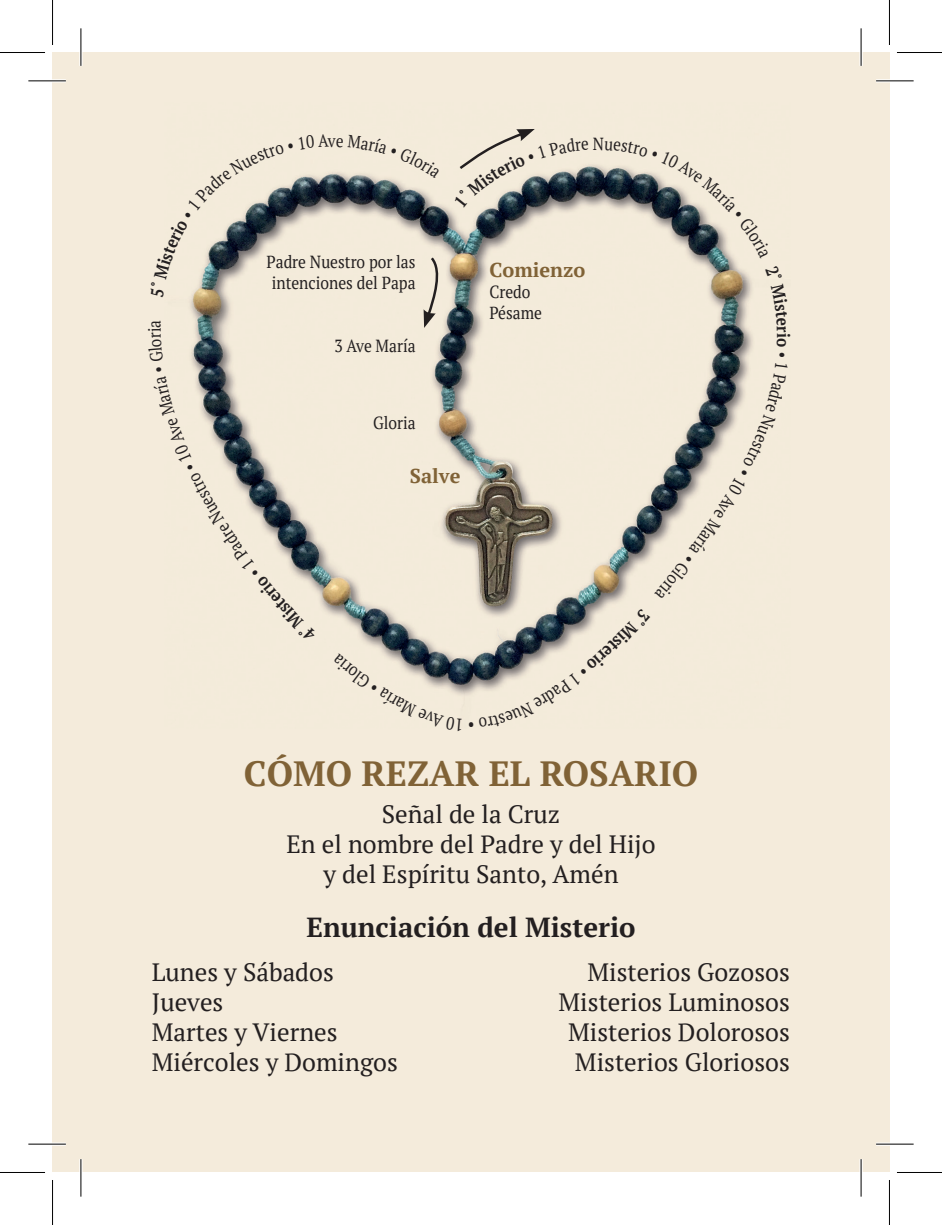
<style>
.page{position:relative;width:942px;height:1225px;background:#fff}
.page>*{position:absolute;margin:0;border:0;box-sizing:border-box;transform-origin:0 0}
.t1{font:700 35px "PT Serif";color:#806236}
.t2{font:700 27.5px "PT Serif";color:#231f20}
.t3{font:25px/30px "PT Serif";color:#231f20;text-align:center}
.t4{font:700 20px "PT Serif";color:#806236}
.t5{font:17.5px/21px "PT Serif";color:#231f20;scale:.89 1}
.t6{font:17.5px "PT Serif";color:#231f20;scale:.87 1}
</style>
<div class="page">
<div style="left:52px;top:52px;width:837px;height:1120px;background:#f4ebdb"></div>
<img style="left:190px;top:165px;width:563px;height:531px">
<svg style="left:423px;top:255px;width:19px;height:73px"></svg>
<hr style="left:28px;top:79px;width:38px;height:3px;background:#fff">
<hr style="left:875px;top:79px;width:38px;height:3px;background:#fff">
<hr style="left:28px;top:1142px;width:38px;height:3px;background:#fff">
<hr style="left:875px;top:1142px;width:38px;height:3px;background:#fff">
<hr style="left:79px;top:28px;width:3px;height:38px;background:#fff">
<hr style="left:79px;top:1159px;width:3px;height:37px;background:#fff">
<hr style="left:859px;top:28px;width:3px;height:38px;background:#fff">
<hr style="left:859px;top:1159px;width:3px;height:37px;background:#fff">
<hr style="left:28px;top:80px;width:38px;height:1px;background:#000">
<hr style="left:875px;top:80px;width:38px;height:1px;background:#000">
<hr style="left:28px;top:1143px;width:38px;height:1px;background:#000">
<hr style="left:875px;top:1143px;width:38px;height:1px;background:#000">
<hr style="left:80px;top:28px;width:1px;height:38px;background:#000">
<hr style="left:80px;top:1159px;width:1px;height:37px;background:#000">
<hr style="left:860px;top:28px;width:1px;height:38px;background:#000">
<hr style="left:860px;top:1159px;width:1px;height:37px;background:#000">
<hr style="left:0;top:52px;width:45px;height:1px;background:#000">
<hr style="left:896px;top:52px;width:45px;height:1px;background:#000">
<hr style="left:0;top:1172px;width:45px;height:1px;background:#000">
<hr style="left:896px;top:1172px;width:45px;height:1px;background:#000">
<hr style="left:52px;top:0;width:1px;height:45px;background:#000">
<hr style="left:52px;top:1180px;width:1px;height:45px;background:#000">
<hr style="left:888px;top:0;width:1px;height:45px;background:#000">
<hr style="left:888px;top:1180px;width:1px;height:45px;background:#000">
<svg style="left:454px;top:129px;width:134px;height:79px"></svg>
<svg style="left:604px;top:165px;width:149px;height:94px"></svg>
<svg style="left:654px;top:363px;width:99px;height:236px"></svg>
<svg style="left:468px;top:608px;width:182px;height:88px"></svg>
<svg style="left:333px;top:653px;width:129px;height:43px"></svg>
<svg style="left:190px;top:320px;width:127px;height:322px"></svg>
<svg style="left:190px;top:165px;width:139px;height:132px"></svg>
<svg style="left:336px;top:165px;width:104px;height:14px"></svg>
<p class="t6" style="left:328px;top:129px;width:10px">v</p>
<p class="t6" style="left:592px;top:132px;width:14px">N</p>
<p class="t5" style="left:266px;top:251px;width:169px">Padre Nuestro por las intenciones del Papa</p>
<p class="t5" style="left:334px;top:335px;width:93px">3 Ave María</p>
<p class="t5" style="left:373px;top:412px;width:49px">Gloria</p>
<p class="t4" style="left:410px;top:463px;width:52px">Salve</p>
<p class="t4" style="left:489px;top:257px;width:97px">Comienzo</p>
<p class="t5" style="left:489px;top:281px;width:61px">Credo<br>Pésame</p>
<h1 class="t1" style="left:244px;top:750px;width:455px">CÓMO REZAR EL ROSARIO</h1>
<p class="t3" style="left:286px;top:798px;width:370px">Señal de la Cruz<br>En el nombre del Padre y del Hijo y del Espíritu Santo, Amén</p>
<p class="t2" style="left:306px;top:909px;width:330px">Enunciación del Misterio</p>
<p class="t3" style="left:152px;top:957px;width:183px">Lunes y Sábados</p>
<p class="t3" style="left:587px;top:957px;width:204px">Misterios Gozosos</p>
<p class="t3" style="left:152px;top:987px;width:73px">Jueves</p>
<p class="t3" style="left:558px;top:987px;width:233px">Misterios Luminosos</p>
<p class="t3" style="left:152px;top:1017px;width:187px">Martes y Viernes</p>
<p class="t3" style="left:568px;top:1017px;width:223px">Misterios Dolorosos</p>
<p class="t3" style="left:152px;top:1047px;width:247px">Miércoles y Domingos</p>
<p class="t3" style="left:575px;top:1047px;width:216px">Misterios Gloriosos</p>
</div>
